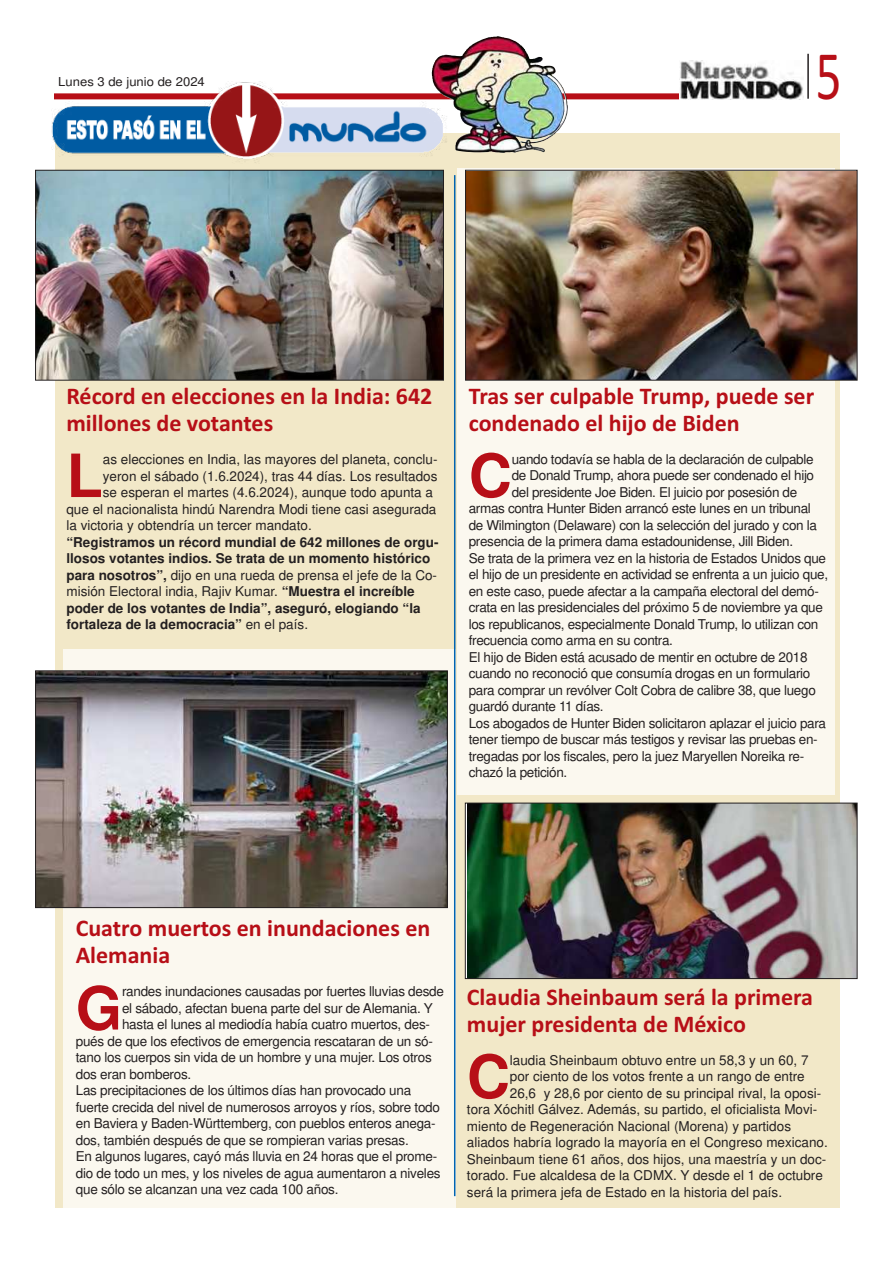
<style>
.page{position:relative;width:893px;height:1263px;background:#fff}
.page>*{position:absolute;margin:0;border:0;box-sizing:border-box;transform-origin:0 0}
.t1{font:700 59.55px "Arial";color:#b70f17}
.t2{font:34.2px "Calibri";color:#b70f17;scale:.73 1}
.t3{font:13.5px "Arial";letter-spacing:-.02em;color:#231f20}
.t4{font:13.5px "Arial";color:#231f20}
.t5{font:700 13.5px/16.5px "Arial";color:#231f20}
.t6{font:12.3px "Arial";color:#231f20;scale:1.06 1}
.t7{font:700 11.7px "Calibri";color:#b70f17}
.s1{font-weight:400}
</style>
<div class="page">
<div style="left:55px;top:133px;width:785px;height:1075px;background:#f2e8c8"></div>
<div style="left:0;top:93px;width:839px;height:6px;background:#b70f17"></div>
<div style="left:457px;top:169px;width:377px;height:626px;background:#fbf8ef"></div>
<div style="left:63px;top:649px;width:392px;height:559px;background:#fbf8ef"></div>
<img style="left:467px;top:805px;width:388px;height:172px">
<div style="left:465px;top:803px;width:392px;height:176px;border:1px solid #231f20"></div>
<img style="left:37px;top:673px;width:409px;height:233px">
<div style="left:35px;top:671px;width:413px;height:237px;border:1px solid #231f20"></div>
<hr style="left:454px;top:175px;width:1px;height:1021px;background:#0164b1">
<img style="left:37px;top:172px;width:405px;height:206px">
<div style="left:35px;top:170px;width:409px;height:210px;border:1px solid #231f20"></div>
<div style="left:0;top:77px;width:54px;height:41px;background:#fff"></div>
<img style="left:467px;top:172px;width:388px;height:206px">
<div style="left:465px;top:170px;width:392px;height:210px;border:1px solid #231f20"></div>
<img style="left:51px;top:81px;width:381px;height:82px">
<img style="left:432px;top:36px;width:136px;height:117px">
<div style="left:680px;top:52px;width:195px;height:51px;background:#fff"></div>
<img style="left:680px;top:60px;width:123px;height:39px">
<hr style="left:807px;top:54px;width:2px;height:45px;background:#231f20">
<p class="t6" style="left:58px;top:77px;width:140px">Lunes 3 de junio de 2024</p>
<h2 class="t2" style="left:816px;top:67px;width:37px">5</h2>
<p class="t7" style="left:66px;top:393px;width:367px">Récord en elecciones en la India: 642</p>
<p class="t7" style="left:66px;top:420px;width:208px">millones de votantes</p>
<h1 class="t1" style="left:66px;top:452px;width:38px">L</h1>
<p class="t4" style="left:103px;top:454px;width:336px">as elecciones en India, las mayores del planeta, conclu-</p>
<p class="t4" style="left:103px;top:470px;width:336px">yeron el sábado (1.6.2024), tras 44 días. Los resultados</p>
<p class="t4" style="left:103px;top:487px;width:332px">se esperan el martes (4.6.2024), aunque todo apunta a</p>
<p class="t4" style="left:66px;top:503px;width:371px">que el nacionalista hindú Narendra Modi tiene casi asegurada</p>
<p class="t4" style="left:66px;top:520px;width:247px">la victoria y obtendría un tercer mandato.</p>
<p class="t5" style="left:66px;top:535px;width:374px">“Registramos un récord mundial de 642 millones de orgu&shy;llosos votantes indios. Se trata de un momento histórico para nosotros”, <span class="s1">dijo en una rueda de prensa el jefe de la Co&shy;misión Electoral india, Rajiv Kumar.</span> “Muestra el increíble poder de los votantes de India”, aseguró, elogiando “la fortaleza de la democracia” <span class="s1">en el país.</span></p>
<p class="t7" style="left:469px;top:393px;width:347px">Tras ser culpable Trump, puede ser</p>
<p class="t7" style="left:469px;top:420px;width:272px">condenado el hijo de Biden</p>
<h1 class="t1" style="left:469px;top:452px;width:45px">C</h1>
<p class="t3" style="left:512px;top:454px;width:303px">uando todavía se habla de la declaración de culpable</p>
<p class="t3" style="left:512px;top:470px;width:304px">de Donald Trump, ahora puede ser condenado el hijo</p>
<p class="t3" style="left:512px;top:487px;width:287px">del presidente Joe Biden. El juicio por posesión de</p>
<p class="t3" style="left:469px;top:503px;width:344px">armas contra Hunter Biden arrancó este lunes en un tribunal</p>
<p class="t3" style="left:469px;top:520px;width:350px">de Wilmington (Delaware) con la selección del jurado y con la</p>
<p class="t3" style="left:469px;top:536px;width:326px">presencia de la primera dama estadounidense, Jill Biden.</p>
<p class="t3" style="left:469px;top:553px;width:359px">Se trata de la primera vez en la historia de Estados Unidos que</p>
<p class="t3" style="left:469px;top:569px;width:361px">el hijo de un presidente en actividad se enfrenta a un juicio que,</p>
<p class="t3" style="left:469px;top:586px;width:352px">en este caso, puede afectar a la campaña electoral del demó-</p>
<p class="t3" style="left:469px;top:602px;width:356px">crata en las presidenciales del próximo 5 de noviembre ya que</p>
<p class="t3" style="left:469px;top:619px;width:351px">los republicanos, especialmente Donald Trump, lo utilizan con</p>
<p class="t3" style="left:469px;top:635px;width:206px">frecuencia como arma en su contra.</p>
<p class="t3" style="left:469px;top:652px;width:340px">El hijo de Biden está acusado de mentir en octubre de 2018</p>
<p class="t3" style="left:469px;top:668px;width:343px">cuando no reconoció que consumía drogas en un formulario</p>
<p class="t3" style="left:469px;top:685px;width:349px">para comprar un revólver Colt Cobra de calibre 38, que luego</p>
<p class="t3" style="left:469px;top:701px;width:136px">guardó durante 11 días.</p>
<p class="t3" style="left:469px;top:718px;width:359px">Los abogados de Hunter Biden solicitaron aplazar el juicio para</p>
<p class="t3" style="left:469px;top:734px;width:350px">tener tiempo de buscar más testigos y revisar las pruebas en-</p>
<p class="t3" style="left:469px;top:751px;width:337px">tregadas por los fiscales, pero la juez Maryellen Noreika re-</p>
<p class="t3" style="left:469px;top:767px;width:100px">chazó la petición.</p>
<p class="t7" style="left:76px;top:925px;width:356px">Cuatro muertos en inundaciones en</p>
<p class="t7" style="left:76px;top:952px;width:96px">Alemania</p>
<h1 class="t1" style="left:76px;top:984px;width:48px">G</h1>
<p class="t3" style="left:122px;top:986px;width:323px">randes inundaciones causadas por fuertes lluvias desde</p>
<p class="t3" style="left:122px;top:1003px;width:312px">el sábado, afectan buena parte del sur de Alemania. Y</p>
<p class="t3" style="left:122px;top:1019px;width:309px">hasta el lunes al mediodía había cuatro muertos, des-</p>
<p class="t3" style="left:76px;top:1036px;width:359px">pués de que los efectivos de emergencia rescataran de un só-</p>
<p class="t3" style="left:76px;top:1052px;width:358px">tano los cuerpos sin vida de un hombre y una mujer. Los otros</p>
<p class="t3" style="left:76px;top:1069px;width:117px">dos eran bomberos.</p>
<p class="t3" style="left:76px;top:1085px;width:337px">Las precipitaciones de los últimos días han provocado una</p>
<p class="t3" style="left:76px;top:1102px;width:366px">fuerte crecida del nivel de numerosos arroyos y ríos, sobre todo</p>
<p class="t3" style="left:76px;top:1118px;width:361px">en Baviera y Baden-Württemberg, con pueblos enteros anega-</p>
<p class="t3" style="left:76px;top:1135px;width:334px">dos, también después de que se rompieran varias presas.</p>
<p class="t3" style="left:76px;top:1151px;width:363px">En algunos lugares, cayó más lluvia en 24 horas que el prome-</p>
<p class="t3" style="left:76px;top:1168px;width:366px">dio de todo un mes, y los niveles de agua aumentaron a niveles</p>
<p class="t3" style="left:76px;top:1184px;width:264px">que sólo se alcanzan una vez cada 100 años.</p>
<p class="t7" style="left:467px;top:994px;width:347px">Claudia Sheinbaum será la primera</p>
<p class="t7" style="left:467px;top:1021px;width:281px">mujer presidenta de México</p>
<h1 class="t1" style="left:467px;top:1053px;width:45px">C</h1>
<p class="t4" style="left:510px;top:1055px;width:300px">laudia Sheinbaum obtuvo entre un 58,3 y un 60, 7</p>
<p class="t4" style="left:510px;top:1071px;width:296px">por ciento de los votos frente a un rango de entre</p>
<p class="t4" style="left:510px;top:1088px;width:313px">26,6 y 28,6 por ciento de su principal rival, la oposi-</p>
<p class="t4" style="left:467px;top:1104px;width:352px">tora Xóchitl Gálvez. Además, su partido, el oficialista Movi-</p>
<p class="t4" style="left:467px;top:1121px;width:326px">miento de Regeneración Nacional (Morena) y partidos</p>
<p class="t4" style="left:467px;top:1137px;width:362px">aliados habría logrado la mayoría en el Congreso mexicano.</p>
<p class="t4" style="left:467px;top:1154px;width:361px">Sheinbaum tiene 61 años, dos hijos, una maestría y un doc-</p>
<p class="t4" style="left:467px;top:1170px;width:357px">torado. Fue alcaldesa de la CDMX. Y desde el 1 de octubre</p>
<p class="t4" style="left:467px;top:1187px;width:317px">será la primera jefa de Estado en la historia del país.</p>
</div>
